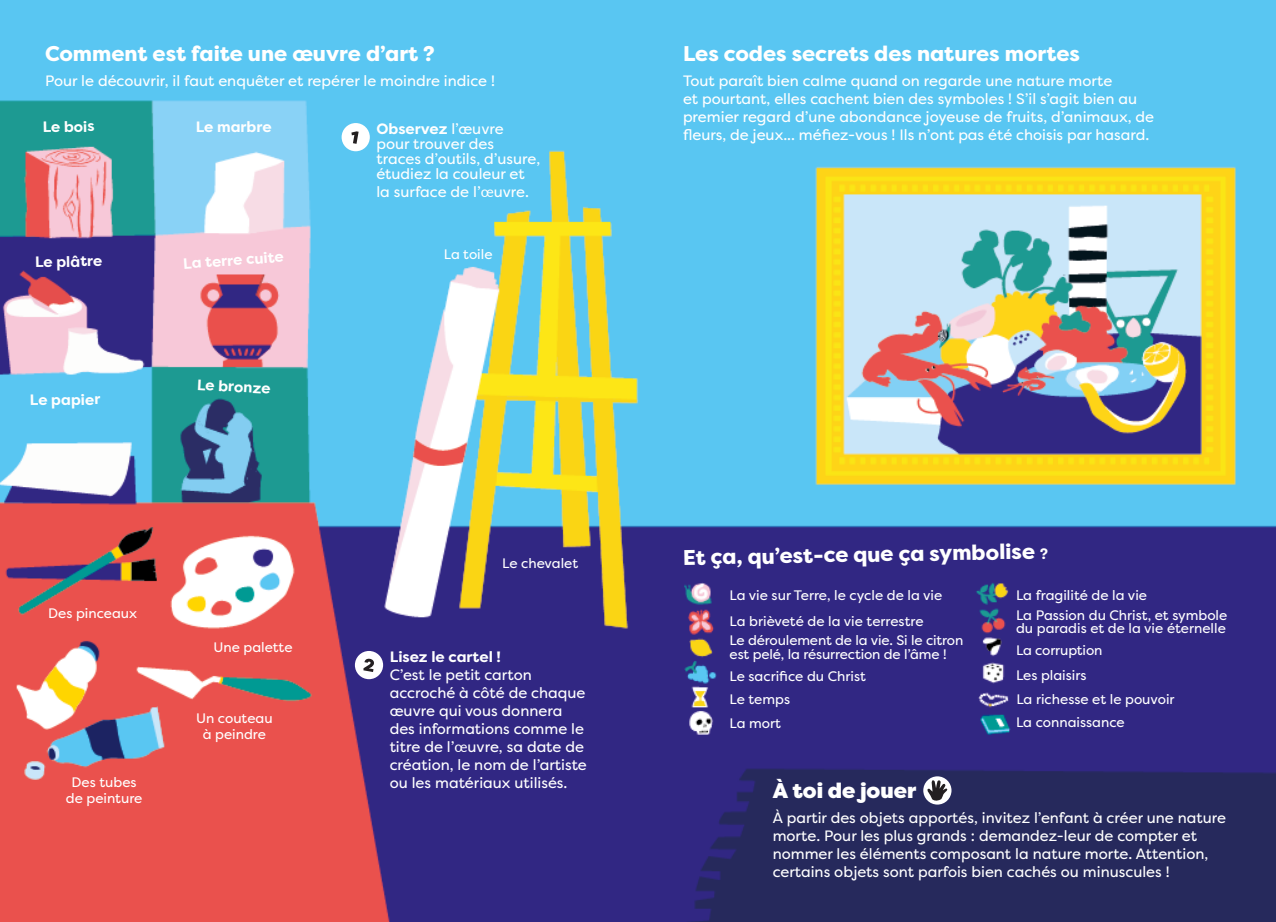
<style>
.page{position:relative;width:1276px;height:922px;background:#fff}
.page>*{position:absolute;margin:0;border:0;box-sizing:border-box;transform-origin:0 0}
.t1{font:800 21.25px "Filson Pro";color:#fff}
.t2{font:900 21.25px "Filson Pro";color:#fff}
.t3{font:15px/18px "Filson Pro";color:#fff}
.t4{font:700 15px "Filson Pro";color:#fff}
.t5{font:13.75px/13.8px "Filson Pro";color:#fff}
.s1{font-weight:400}
.s2{font-family:"Lato"}
.s3{font-weight:700;font-size:15px}
</style>
<div class="page">
<img style="left:0;top:0;width:1276px;height:921px">
<div style="left:342px;top:123px;width:28px;height:28px;background:#fff;border-radius:50%"></div>
<svg style="left:351px;top:131px;width:8px;height:13px"></svg>
<div style="left:355px;top:650px;width:28px;height:29px;background:#fff;border-radius:50%"></div>
<svg style="left:363px;top:658px;width:11px;height:13px"></svg>
<div style="left:923px;top:776px;width:28px;height:28px;background:#fff;border-radius:50%"></div>
<svg style="left:927px;top:780px;width:20px;height:22px"></svg>
<p class="t1" style="left:45px;top:40px;width:391px">Comment est faite une œuvre d’art ?</p>
<p class="t1" style="left:683px;top:40px;width:398px">Les codes secrets des natures mortes</p>
<p class="t3" style="left:683px;top:72px;width:431px">Tout paraît bien calme quand on regarde une nature morte</p>
<p class="t3" style="left:683px;top:90px;width:472px">et pourtant, elles cachent bien des symboles ! S’il s’agit bien au premier regard d’une abondance joyeuse de fruits, d’animaux, de fleurs, de jeux... méfiez-vous ! Ils n’ont pas été choisis par hasard.</p>
<p class="t3" style="left:45px;top:72px;width:451px">Pour le découvrir, il faut enquêter et repérer le moindre indice !</p>
<p class="t4" style="left:42px;top:117px;width:54px;rotate:-1deg">Le bois</p>
<p class="t4" style="left:196px;top:117px;width:77px">Le marbre</p>
<p class="t4" style="left:376px;top:119px;width:129px">Observez <span class="s1">l’œuvre</span></p>
<p class="t3" style="left:376px;top:136px;width:165px;line-height:15px">pour trouver des traces d’outils, d’usure, étudiez la couleur et</p>
<p class="t3" style="left:376px;top:183px;width:154px">la surface de l’<span class="s2">œ</span>uvre.</p>
<p class="t4" style="left:35px;top:252px;width:69px;rotate:-1deg">Le plâtre</p>
<p class="t4" style="left:30px;top:390px;width:72px;rotate:-1deg">Le papier</p>
<p class="t4" style="left:183px;top:254px;width:102px;rotate:-4deg">La terre cuite</p>
<p class="t4" style="left:197px;top:375px;width:75px;rotate:3deg">Le bronze</p>
<p class="t5" style="left:48px;top:606px;width:90px">Des pinceaux</p>
<p class="t5" style="left:213px;top:640px;width:81px">Une palette</p>
<p class="t5" style="left:196px;top:710px;width:78px">Un couteau</p>
<p class="t5" style="left:203px;top:727px;width:65px">à peindre</p>
<p class="t5" style="left:444px;top:246px;width:50px">La toile</p>
<p class="t5" style="left:502px;top:556px;width:77px">Le chevalet</p>
<p class="t4" style="left:390px;top:647px;width:113px">Lisez le cartel !</p>
<p class="t3" style="left:390px;top:665px;width:199px">C’est le petit carton accroché à côté de chaque œuvre qui vous donnera des informations comme le titre de l’<span class="s2">œ</span>uvre, sa date de création, le nom de l’artiste</p>
<p class="t5" style="left:72px;top:774px;width:67px">Des tubes</p>
<p class="t3" style="left:390px;top:773px;width:179px">ou les matériaux utilisés.</p>
<p class="t5" style="left:66px;top:791px;width:78px">de peinture</p>
<p class="t1" style="left:683px;top:544px;width:366px;rotate:-1deg">Et ça, qu’est-ce que ça symbolise <span class="s3">?</span></p>
<p class="t5" style="left:729px;top:588px;width:214px">La vie sur Terre, le cycle de la vie</p>
<p class="t5" style="left:1016px;top:588px;width:132px">La fragilité de la vie</p>
<p class="t5" style="left:729px;top:613px;width:195px">La brièveté de la vie terrestre</p>
<p class="t5" style="left:1016px;top:607px;width:213px">La Passion du Christ, et symbole</p>
<p class="t5" style="left:1016px;top:621px;width:211px">du paradis et de la vie éternelle</p>
<p class="t5" style="left:729px;top:668px;width:138px">Le sacrifice du Christ</p>
<p class="t5" style="left:1016px;top:667px;width:72px">Les plaisirs</p>
<p class="t5" style="left:729px;top:692px;width:62px">Le temps</p>
<p class="t5" style="left:1016px;top:691px;width:160px">La richesse et le pouvoir</p>
<p class="t5" style="left:729px;top:716px;width:53px">La mort</p>
<p class="t5" style="left:1016px;top:715px;width:110px">La connaissance</p>
<p class="t5" style="left:729px;top:633px;width:235px">Le déroulement de la vie. Si le citron est pelé, la résurrection de l’âme !</p>
<p class="t5" style="left:1016px;top:642px;width:88px">La corruption</p>
<p class="t2" style="left:773px;top:777px;width:145px">À toi de jouer</p>
<p class="t3" style="left:772px;top:808px;width:455px">À partir des objets apportés, invitez l’enfant à créer une nature morte. Pour les plus grands : demandez-leur de compter et nommer les éléments composant la nature morte. Attention, certains objets sont parfois bien cachés ou minuscules !</p>
</div>
